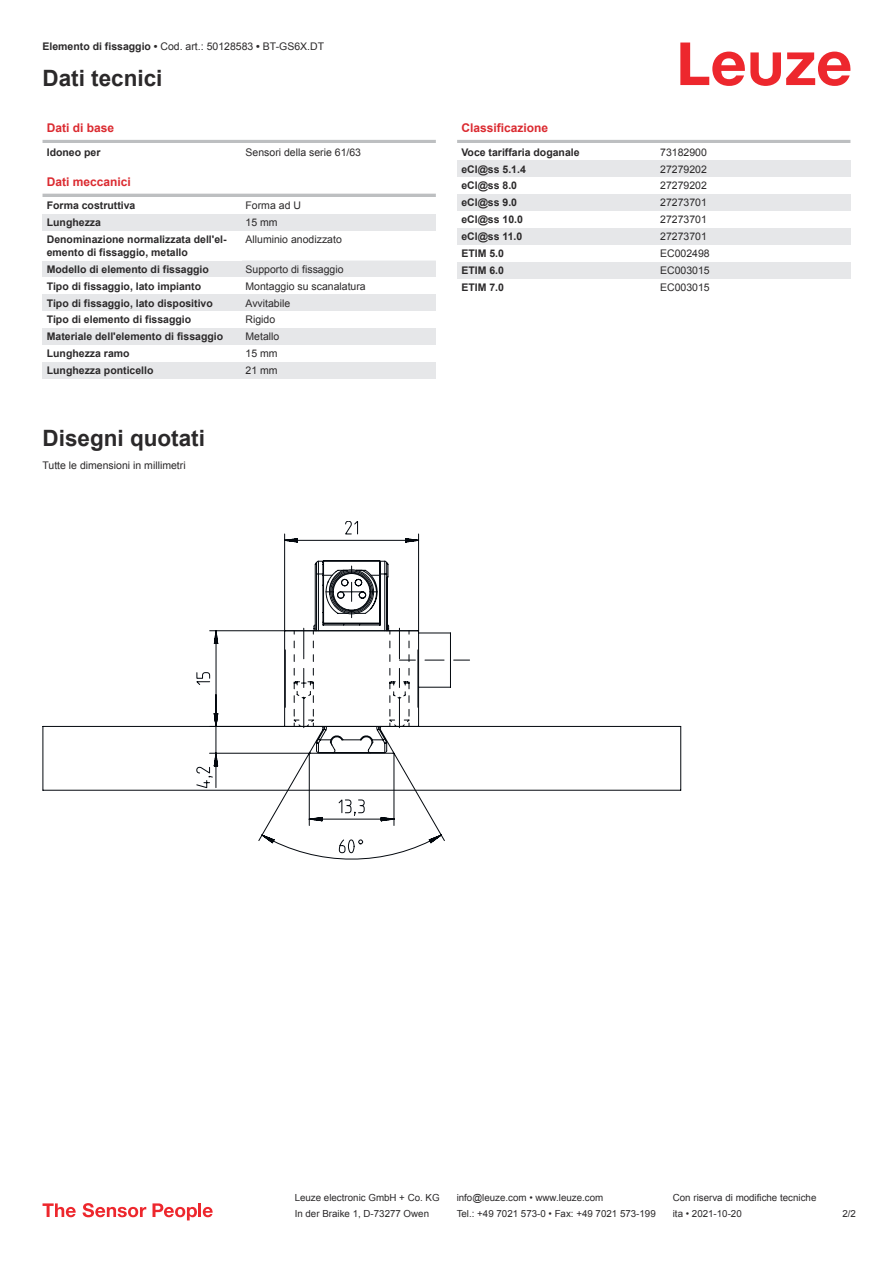
<style>
.page{position:relative;width:893px;height:1263px;background:#fff}
.page>*{position:absolute;margin:0;border:0;box-sizing:border-box;transform-origin:0 0}
.t1{font:700 22.5px "Arial";color:#2b292a}
.t2{font:700 12px "Arial";color:#db2a30}
.t3{font:700 10.5px/12.6px "Arial";color:#2b292a}
.t4{font:10.5px "Arial";color:#2b292a}
.t5{font:9.75px "Arial";color:#2b292a}
.s1{font-weight:700}
</style>
<div class="page">
<svg style="left:680px;top:43px;width:170px;height:43px"></svg>
<hr style="left:43px;top:140px;width:393px;height:3px;background:#bdbfc1">
<hr style="left:43px;top:194px;width:393px;height:3px;background:#bdbfc1">
<div style="left:43px;top:214px;width:199px;height:17px;background:#e6e7e9"></div>
<div style="left:242px;top:214px;width:194px;height:17px;background:#e6e7e9"></div>
<div style="left:43px;top:261px;width:199px;height:16px;background:#e6e7e9"></div>
<div style="left:242px;top:261px;width:194px;height:16px;background:#e6e7e9"></div>
<div style="left:43px;top:294px;width:199px;height:17px;background:#e6e7e9"></div>
<div style="left:242px;top:294px;width:194px;height:17px;background:#e6e7e9"></div>
<div style="left:43px;top:328px;width:199px;height:17px;background:#e6e7e9"></div>
<div style="left:242px;top:328px;width:194px;height:17px;background:#e6e7e9"></div>
<div style="left:43px;top:362px;width:199px;height:17px;background:#e6e7e9"></div>
<div style="left:242px;top:362px;width:194px;height:17px;background:#e6e7e9"></div>
<hr style="left:457px;top:140px;width:393px;height:3px;background:#bdbfc1">
<div style="left:457px;top:160px;width:200px;height:17px;background:#e6e7e9"></div>
<div style="left:657px;top:160px;width:193px;height:17px;background:#e6e7e9"></div>
<div style="left:457px;top:194px;width:200px;height:17px;background:#e6e7e9"></div>
<div style="left:657px;top:194px;width:193px;height:17px;background:#e6e7e9"></div>
<div style="left:457px;top:228px;width:200px;height:17px;background:#e6e7e9"></div>
<div style="left:657px;top:228px;width:193px;height:17px;background:#e6e7e9"></div>
<div style="left:457px;top:262px;width:200px;height:17px;background:#e6e7e9"></div>
<div style="left:657px;top:262px;width:193px;height:17px;background:#e6e7e9"></div>
<svg style="left:43px;top:1203px;width:33px;height:14px"></svg>
<svg style="left:83px;top:1203px;width:63px;height:14px"></svg>
<svg style="left:153px;top:1203px;width:44px;height:17px"></svg>
<hr style="left:198px;top:1203px;width:3px;height:14px;background:#ed272d">
<svg style="left:203px;top:1207px;width:10px;height:10px"></svg>
<svg style="left:304px;top:853px;width:96px;height:6px"></svg>
<svg style="left:43px;top:725px;width:638px;height:66px"></svg>
<svg style="left:196px;top:521px;width:274px;height:332px"></svg>
<svg style="left:285px;top:560px;width:133px;height:194px"></svg>
<p class="t4" style="left:43px;top:43px;width:283px"><span class="s1">Elemento di fissaggio •</span> Cod. art.: 50128583 <span class="s1">•</span> BT-GS6X.DT</p>
<h1 class="t1" style="left:43px;top:70px;width:122px">Dati tecnici</h1>
<p class="t2" style="left:47px;top:123px;width:69px">Dati di base</p>
<p class="t3" style="left:47px;top:147px;width:55px">Idoneo per</p>
<p class="t4" style="left:246px;top:148px;width:117px">Sensori della serie 61/63</p>
<p class="t2" style="left:47px;top:177px;width:86px">Dati meccanici</p>
<p class="t3" style="left:47px;top:200px;width:90px">Forma costruttiva</p>
<p class="t4" style="left:246px;top:202px;width:57px">Forma ad U</p>
<p class="t3" style="left:47px;top:217px;width:56px">Lunghezza</p>
<p class="t4" style="left:246px;top:219px;width:34px">15 mm</p>
<p class="t3" style="left:47px;top:234px;width:181px">Denominazione normalizzata dell'el&shy;emento di fissaggio, metallo</p>
<p class="t4" style="left:246px;top:236px;width:98px">Alluminio anodizzato</p>
<p class="t3" style="left:47px;top:264px;width:164px">Modello di elemento di fissaggio</p>
<p class="t4" style="left:246px;top:265px;width:100px">Supporto di fissaggio</p>
<p class="t3" style="left:47px;top:281px;width:156px">Tipo di fissaggio, lato impianto</p>
<p class="t4" style="left:246px;top:282px;width:122px">Montaggio su scanalatura</p>
<p class="t3" style="left:47px;top:298px;width:168px">Tipo di fissaggio, lato dispositivo</p>
<p class="t4" style="left:246px;top:299px;width:46px">Avvitabile</p>
<p class="t3" style="left:47px;top:314px;width:146px">Tipo di elemento di fissaggio</p>
<p class="t4" style="left:246px;top:316px;width:31px">Rigido</p>
<p class="t3" style="left:47px;top:331px;width:178px">Materiale dell'elemento di fissaggio</p>
<p class="t4" style="left:246px;top:333px;width:35px">Metallo</p>
<p class="t3" style="left:47px;top:348px;width:84px">Lunghezza ramo</p>
<p class="t4" style="left:246px;top:350px;width:34px">15 mm</p>
<p class="t3" style="left:47px;top:365px;width:108px">Lunghezza ponticello</p>
<p class="t4" style="left:246px;top:366px;width:34px">21 mm</p>
<h1 class="t1" style="left:43px;top:430px;width:164px">Disegni quotati</h1>
<p class="t4" style="left:43px;top:461px;width:145px">Tutte le dimensioni in millimetri</p>
<p class="t2" style="left:461px;top:123px;width:88px">Classificazione</p>
<p class="t3" style="left:461px;top:147px;width:120px">Voce tariffaria doganale</p>
<p class="t4" style="left:660px;top:148px;width:48px">73182900</p>
<p class="t3" style="left:461px;top:164px;width:66px">eCl@ss 5.1.4</p>
<p class="t4" style="left:660px;top:165px;width:48px">27279202</p>
<p class="t3" style="left:461px;top:180px;width:57px">eCl@ss 8.0</p>
<p class="t4" style="left:660px;top:182px;width:48px">27279202</p>
<p class="t3" style="left:461px;top:197px;width:57px">eCl@ss 9.0</p>
<p class="t4" style="left:660px;top:199px;width:48px">27273701</p>
<p class="t3" style="left:461px;top:214px;width:63px">eCl@ss 10.0</p>
<p class="t4" style="left:660px;top:216px;width:48px">27273701</p>
<p class="t3" style="left:461px;top:231px;width:63px">eCl@ss 11.0</p>
<p class="t4" style="left:660px;top:232px;width:48px">27273701</p>
<p class="t3" style="left:461px;top:248px;width:44px">ETIM 5.0</p>
<p class="t4" style="left:660px;top:249px;width:51px">EC002498</p>
<p class="t3" style="left:461px;top:265px;width:44px">ETIM 6.0</p>
<p class="t4" style="left:660px;top:266px;width:51px">EC003015</p>
<p class="t3" style="left:461px;top:282px;width:44px">ETIM 7.0</p>
<p class="t4" style="left:660px;top:283px;width:51px">EC003015</p>
<p class="t5" style="left:295px;top:1194px;width:146px">Leuze electronic GmbH + Co. KG</p>
<p class="t5" style="left:457px;top:1194px;width:148px">info@leuze.com • www.leuze.com</p>
<p class="t5" style="left:673px;top:1194px;width:145px">Con riserva di modifiche tecniche</p>
<p class="t5" style="left:295px;top:1210px;width:136px">In der Braike 1, D-73277 Owen</p>
<p class="t5" style="left:457px;top:1210px;width:201px">Tel.: +49 7021 573-0 • Fax: +49 7021 573-199</p>
<p class="t5" style="left:673px;top:1210px;width:70px">ita • 2021-10-20</p>
<p class="t5" style="left:842px;top:1210px;width:15px">2 /2</p>
</div>
